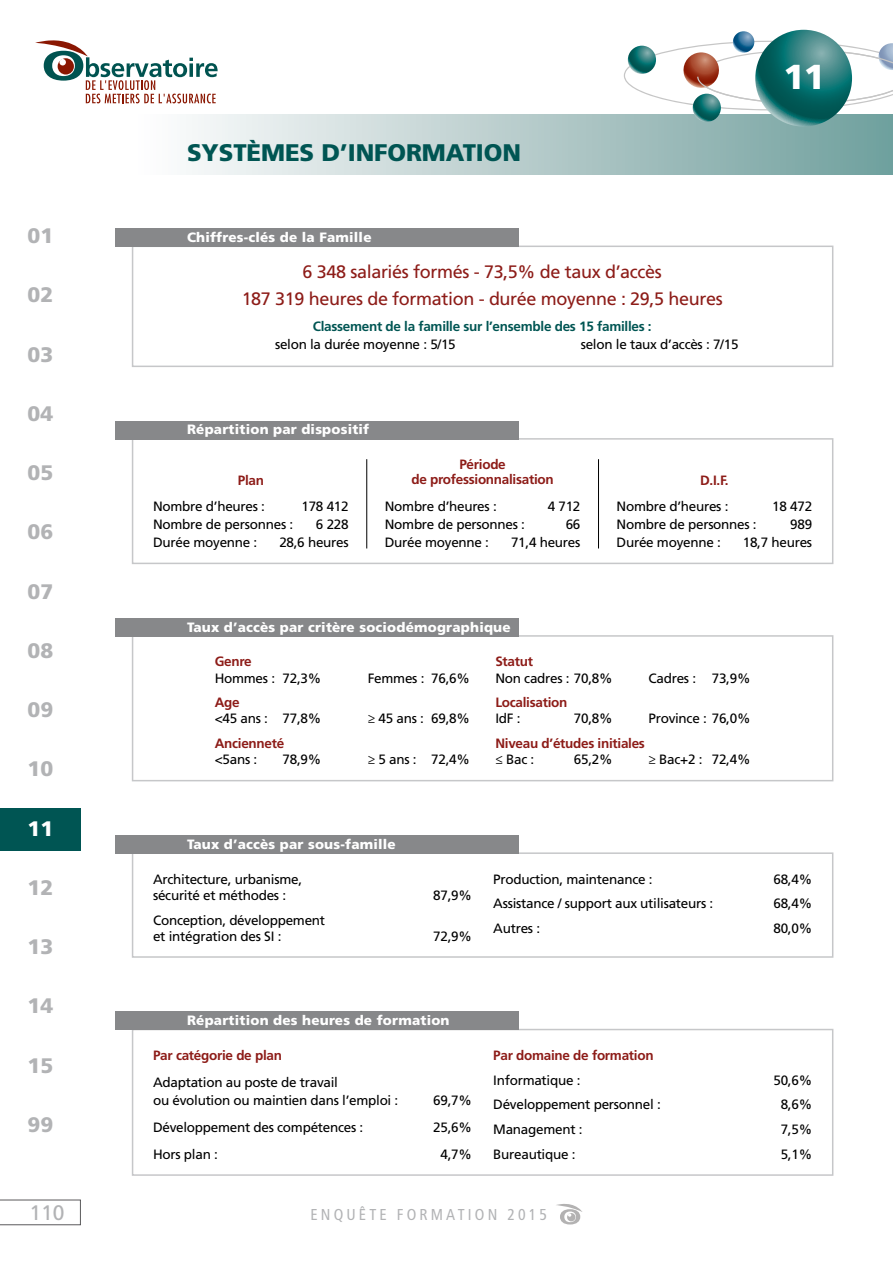
<style>
.page{position:relative;width:893px;height:1263px;background:#fff}
.page>*{position:absolute;margin:0;border:0;box-sizing:border-box;transform-origin:0 0}
.t1{font:900 34.65px "Frutiger LT Std";color:#fff}
.t2{font:900 24px "Frutiger LT Std";letter-spacing:-.005em;color:#005553}
.t3{font:900 21px "Frutiger LT Std";color:#b2b3b5}
.t4{font:21px "Frutiger LT Std";color:#b2b3b5}
.t5{font:900 21px "Frutiger LT Std";color:#fff}
.t6{font:18px/26.5px "Frutiger LT Std";letter-spacing:-.02em;color:#8d1c18;text-align:center}
.t7{font:condensed 15.75px "Frutiger LT Std";letter-spacing:.2em;color:#b2b3b5}
.t8{font:13.5px/16.2px "Frutiger LT Std";letter-spacing:-.02em;color:#000}
.t9{font:900 13.5px "Frutiger LT Std";letter-spacing:.015em;color:#fff}
.t10{font:700 13.5px/15px "Frutiger LT Std";letter-spacing:-.02em;color:#8d1c18;text-align:center}
.t11{font:700 13.5px "Frutiger LT Std";letter-spacing:-.02em;color:#005553}
</style>
<div class="page">
<svg style="left:0;top:1199px;width:81px;height:26px"></svg>
<svg style="left:556px;top:1204px;width:26px;height:20px"></svg>
<svg style="left:35px;top:40px;width:183px;height:63px"></svg>
<div style="left:132px;top:115px;width:761px;height:59px;background:linear-gradient(to right,#fffeff,#709f9c)"></div>
<div style="left:0;top:808px;width:81px;height:42px;background:#005553"></div>
<div style="left:132px;top:246px;width:701px;height:121px;border:2px solid #c6c7c9"></div>
<div style="left:115px;top:228px;width:404px;height:19px;background:#87888a"></div>
<div style="left:132px;top:635px;width:701px;height:146px;border:2px solid #c6c7c9"></div>
<div style="left:115px;top:618px;width:404px;height:19px;background:#87888a"></div>
<div style="left:132px;top:1029px;width:701px;height:147px;border:2px solid #c6c7c9"></div>
<div style="left:115px;top:1011px;width:404px;height:19px;background:#87888a"></div>
<div style="left:132px;top:852px;width:701px;height:106px;border:2px solid #c6c7c9"></div>
<div style="left:115px;top:835px;width:404px;height:19px;background:#87888a"></div>
<div style="left:132px;top:438px;width:701px;height:126px;border:2px solid #c6c7c9"></div>
<div style="left:115px;top:421px;width:404px;height:19px;background:#87888a"></div>
<hr style="left:366px;top:459px;width:1px;height:89px;background:#000">
<hr style="left:598px;top:459px;width:1px;height:89px;background:#000">
<svg style="left:733px;top:31px;width:21px;height:22px"></svg>
<svg style="left:624px;top:41px;width:269px;height:69px"></svg>
<svg style="left:755px;top:30px;width:97px;height:97px;background:#237775"></svg>
<svg style="left:693px;top:94px;width:28px;height:28px"></svg>
<h3 class="t3" style="left:28px;top:223px;width:27px">01</h3>
<h3 class="t3" style="left:28px;top:282px;width:27px">02</h3>
<h3 class="t3" style="left:28px;top:342px;width:27px">03</h3>
<h3 class="t3" style="left:28px;top:401px;width:27px">04</h3>
<h3 class="t3" style="left:28px;top:460px;width:27px">05</h3>
<h3 class="t3" style="left:28px;top:519px;width:27px">06</h3>
<h3 class="t3" style="left:28px;top:579px;width:27px">07</h3>
<h3 class="t3" style="left:28px;top:638px;width:27px">08</h3>
<h3 class="t3" style="left:28px;top:697px;width:27px">09</h3>
<h3 class="t3" style="left:28px;top:756px;width:27px">10</h3>
<h3 class="t5" style="left:28px;top:815px;width:27px">11</h3>
<h3 class="t3" style="left:28px;top:875px;width:27px">12</h3>
<h3 class="t3" style="left:28px;top:934px;width:27px">13</h3>
<h3 class="t3" style="left:28px;top:993px;width:27px">14</h3>
<h3 class="t3" style="left:28px;top:1052px;width:27px">15</h3>
<h3 class="t3" style="left:28px;top:1112px;width:27px">99</h3>
<h2 class="t2" style="left:187px;top:138px;width:335px">SYSTÈMES D’INFORMATION</h2>
<p class="t9" style="left:187px;top:229px;width:186px">Chiffres-clés de la Famille</p>
<h3 class="t6" style="left:242px;top:259px;width:483px">6 348 salariés formés - 73,5% de taux d’accès<br>187 319 heures de formation - durée moyenne : 29,5 heures</h3>
<p class="t11" style="left:313px;top:318px;width:340px">Classement de la famille sur l’ensemble des 15 familles :</p>
<p class="t8" style="left:275px;top:336px;width:182px">selon la durée moyenne : 5/15</p>
<p class="t8" style="left:581px;top:336px;width:159px">selon le taux d’accès : 7/15</p>
<h1 class="t1" style="left:783px;top:56px;width:43px">11</h1>
<p class="t9" style="left:187px;top:422px;width:184px">Répartition par dispositif</p>
<p class="t10" style="left:238px;top:472px;width:28px">Plan</p>
<p class="t8" style="left:153px;top:498px;width:113px">Nombre d’heures :</p>
<p class="t8" style="left:301px;top:498px;width:49px">178 412</p>
<p class="t8" style="left:153px;top:516px;width:142px">Nombre de personnes :</p>
<p class="t8" style="left:316px;top:516px;width:34px">6 228</p>
<p class="t8" style="left:153px;top:534px;width:106px">Durée moyenne :</p>
<p class="t8" style="left:279px;top:534px;width:71px">28,6 heures</p>
<p class="t10" style="left:411px;top:457px;width:144px">Période<br>de professionnalisation</p>
<p class="t8" style="left:385px;top:498px;width:113px">Nombre d’heures :</p>
<p class="t8" style="left:548px;top:498px;width:34px">4 712</p>
<p class="t8" style="left:385px;top:516px;width:142px">Nombre de personnes :</p>
<p class="t8" style="left:566px;top:516px;width:16px">66</p>
<p class="t8" style="left:385px;top:534px;width:106px">Durée moyenne :</p>
<p class="t8" style="left:511px;top:534px;width:71px">71,4 heures</p>
<p class="t10" style="left:700px;top:472px;width:30px">D.I.F.</p>
<p class="t8" style="left:617px;top:498px;width:113px">Nombre d’heures :</p>
<p class="t8" style="left:772px;top:498px;width:41px">18 472</p>
<p class="t8" style="left:617px;top:516px;width:142px">Nombre de personnes :</p>
<p class="t8" style="left:790px;top:516px;width:23px">989</p>
<p class="t8" style="left:617px;top:534px;width:106px">Durée moyenne :</p>
<p class="t8" style="left:743px;top:534px;width:71px">18,7 heures</p>
<p class="t9" style="left:187px;top:619px;width:325px">Taux d’accès par critère sociodémographique</p>
<p class="t10" style="left:215px;top:654px;width:38px">Genre</p>
<p class="t8" style="left:215px;top:670px;width:108px">Hommes : 72,3%</p>
<p class="t8" style="left:368px;top:670px;width:104px">Femmes : 76,6%</p>
<p class="t10" style="left:215px;top:695px;width:26px">Age</p>
<p class="t8" style="left:215px;top:711px;width:108px">&lt;45 ans : 77,8%</p>
<p class="t8" style="left:368px;top:711px;width:104px">≥ 45 ans : 69,8%</p>
<p class="t10" style="left:215px;top:736px;width:71px">Ancienneté</p>
<p class="t8" style="left:215px;top:752px;width:44px">&lt;5ans :</p>
<p class="t8" style="left:283px;top:752px;width:40px">78,9%</p>
<p class="t8" style="left:368px;top:752px;width:104px">≥ 5 ans : 72,4%</p>
<p class="t10" style="left:495px;top:654px;width:39px">Statut</p>
<p class="t8" style="left:495px;top:670px;width:119px">Non cadres : 70,8%</p>
<p class="t8" style="left:648px;top:670px;width:104px">Cadres : 73,9%</p>
<p class="t10" style="left:495px;top:695px;width:74px">Localisation</p>
<p class="t8" style="left:495px;top:711px;width:27px">IdF :</p>
<p class="t8" style="left:574px;top:711px;width:40px">70,8%</p>
<p class="t8" style="left:648px;top:711px;width:104px">Province : 76,0%</p>
<p class="t10" style="left:495px;top:736px;width:151px">Niveau d’études initiales</p>
<p class="t8" style="left:495px;top:752px;width:40px">≤ Bac :</p>
<p class="t8" style="left:574px;top:752px;width:40px">65,2%</p>
<p class="t8" style="left:648px;top:752px;width:104px">≥ Bac+2 : 72,4%</p>
<p class="t9" style="left:187px;top:836px;width:210px">Taux d’accès par sous-famille</p>
<p class="t8" style="left:153px;top:871px;width:151px">Architecture, urbanisme, sécurité et méthodes :</p>
<p class="t8" style="left:153px;top:912px;width:174px">Conception, développement et intégration des SI :</p>
<p class="t8" style="left:433px;top:887px;width:40px">87,9%</p>
<p class="t8" style="left:433px;top:928px;width:40px">72,9%</p>
<p class="t8" style="left:493px;top:871px;width:161px">Production, maintenance :</p>
<p class="t8" style="left:773px;top:871px;width:40px">68,4%</p>
<p class="t8" style="left:493px;top:895px;width:222px">Assistance / support aux utilisateurs :</p>
<p class="t8" style="left:773px;top:895px;width:40px">68,4%</p>
<p class="t8" style="left:493px;top:920px;width:48px">Autres :</p>
<p class="t8" style="left:773px;top:920px;width:40px">80,0%</p>
<p class="t9" style="left:187px;top:1012px;width:264px">Répartition des heures de formation</p>
<p class="t10" style="left:153px;top:1048px;width:130px">Par catégorie de plan</p>
<p class="t8" style="left:153px;top:1073px;width:247px;line-height:18.3px">Adaptation au poste de travail<br>ou évolution ou maintien dans l’emploi :</p>
<p class="t8" style="left:433px;top:1092px;width:40px">69,7%</p>
<p class="t8" style="left:153px;top:1119px;width:212px">Développement des compétences :</p>
<p class="t8" style="left:433px;top:1119px;width:40px">25,6%</p>
<p class="t8" style="left:153px;top:1146px;width:66px">Hors plan :</p>
<p class="t8" style="left:441px;top:1146px;width:33px">4,7%</p>
<p class="t10" style="left:493px;top:1048px;width:162px">Par domaine de formation</p>
<p class="t8" style="left:493px;top:1072px;width:89px">Informatique :</p>
<p class="t8" style="left:773px;top:1072px;width:40px">50,6%</p>
<p class="t8" style="left:493px;top:1097px;width:169px">Développement personnel :</p>
<p class="t8" style="left:781px;top:1097px;width:33px">8,6%</p>
<p class="t8" style="left:493px;top:1121px;width:91px">Management :</p>
<p class="t8" style="left:781px;top:1121px;width:33px">7,5%</p>
<p class="t8" style="left:493px;top:1146px;width:84px">Bureautique :</p>
<p class="t8" style="left:781px;top:1146px;width:33px">5,1%</p>
<h3 class="t4" style="left:30px;top:1200px;width:37px">110</h3>
<p class="t7" style="left:310px;top:1205px;width:238px">ENQUÊTE FORMATION 2015</p>
</div>
